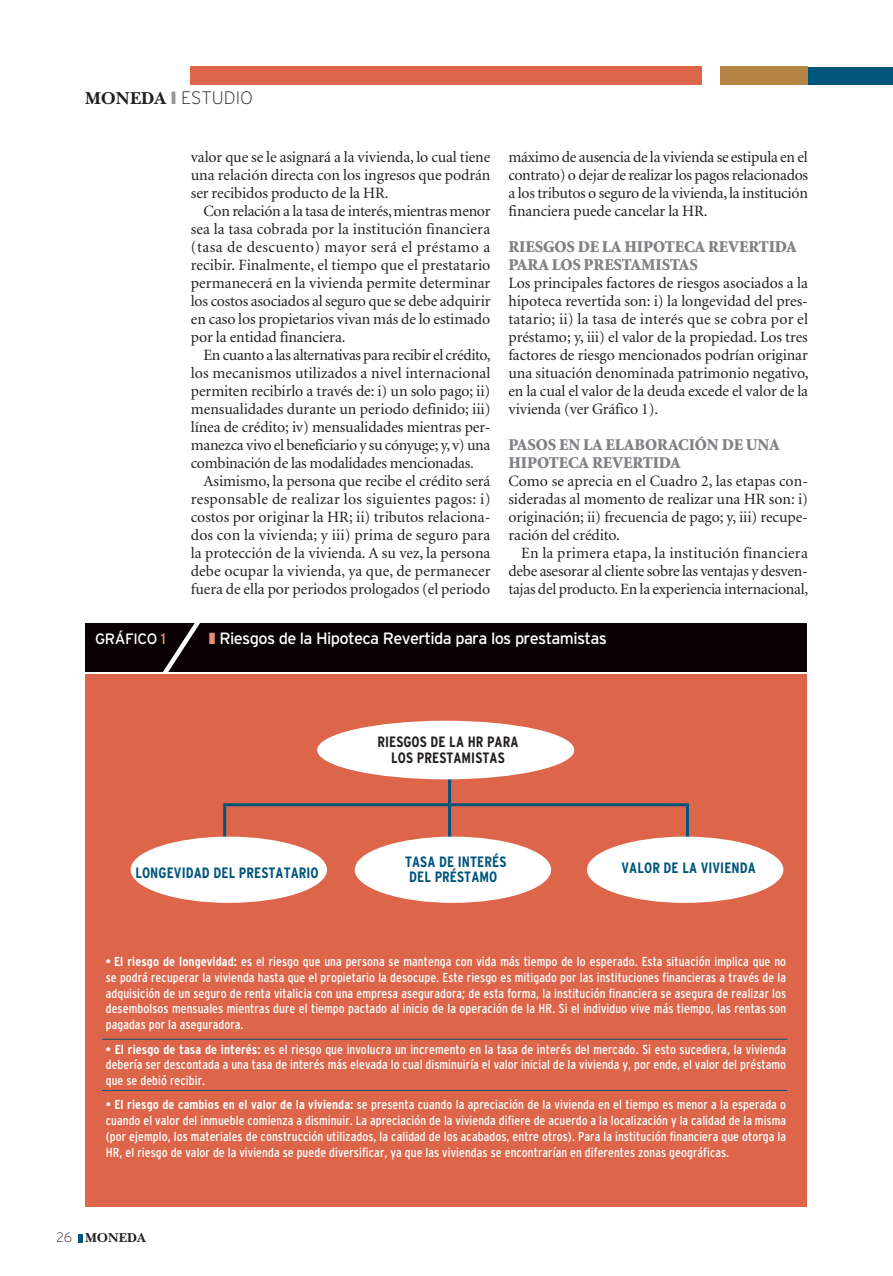
<style>
.page{position:relative;width:893px;height:1276px;background:#fff}
.page>*{position:absolute;margin:0;border:0;box-sizing:border-box;transform-origin:0 0}
.t1{font:200 18px "Interstate";color:#231f20}
.t2{font:900 16.5px/18px "Minion";letter-spacing:-.005em;color:#808285}
.t3{font:16.35px "Interstate";letter-spacing:-.04em;color:#fff}
.t4{font:15.75px/18px "Minion";letter-spacing:-.005em;color:#231f20;text-align:justify}
.t5{font:700 condensed 15px/15.8px "Interstate";letter-spacing:.005em;color:#00557b}
.t6{font:700 condensed 15px/15.8px "Interstate";letter-spacing:.005em;color:#231f20;text-align:center}
.t7{font:15px "Interstate";letter-spacing:-.03em;color:#fff}
.t8{font:13.5px "New Baskerville Bold SC";color:#231f20}
.t9{font:condensed 13.05px/15.8px "Interstate";letter-spacing:.005em;color:#fff;text-align:justify}
.s1{font-family:"New Baskerville Bold SC";font-weight:400}
.s2{color:#e58e73}
.s3{font-weight:700}
.s4{font-family:"Interstate";font-weight:200}
</style>
<div class="page">
<svg style="left:79px;top:1234px;width:4px;height:8px"></svg>
<div style="left:191px;top:67px;width:511px;height:18px;background:#dc654a"></div>
<div style="left:721px;top:67px;width:87px;height:18px;background:#b58343"></div>
<div style="left:808px;top:67px;width:85px;height:17px;background:#00557b"></div>
<div style="left:85px;top:623px;width:721px;height:48px;background:#090204"></div>
<div style="left:85px;top:673px;width:721px;height:533px;background:#dc654a"></div>
<hr style="left:102px;top:1038px;width:685px;height:1px;background:#00557b">
<hr style="left:102px;top:1090px;width:685px;height:1px;background:#00557b">
<div style="left:223px;top:803px;width:466px;height:48px;border:3px solid #00557b"></div>
<hr style="left:448px;top:772px;width:3px;height:70px;background:#00557b">
<div style="left:317px;top:720px;width:257px;height:59px;background:#fff;border-radius:50%"></div>
<div style="left:587px;top:836px;width:196px;height:67px;background:#fff;border-radius:50%"></div>
<div style="left:355px;top:836px;width:196px;height:67px;background:#fff;border-radius:50%"></div>
<div style="left:131px;top:836px;width:196px;height:67px;background:#fff;border-radius:50%"></div>
<svg style="left:149px;top:623px;width:66px;height:51px"></svg>
<p class="t1" style="left:85px;top:91px;width:170px"><span class="s1">MONEDA</span> ESTUDIO</p>
<p class="t4" style="left:191px;top:149px;width:301px">valor que se le asignará a la vivienda, lo cual tiene una relación directa con los ingresos que podrán ser recibidos producto de la HR.</p>
<p class="t4" style="left:191px;top:203px;width:301px;text-indent:13px">Con relación a la tasa de interés, mientras menor sea la tasa cobrada por la institución financiera (tasa de descuento) mayor será el préstamo a recibir. Finalmente, el tiempo que el prestatario permanecerá en la vivienda permite determinar los costos asociados al seguro que se debe adquirir en caso los propietarios vivan más de lo estimado por la entidad financiera.</p>
<p class="t4" style="left:191px;top:347px;width:301px;text-indent:13px">En cuanto a las alternativas para recibir el crédito, los mecanismos utilizados a nivel internacional permiten recibirlo a través de: i) un solo pago; ii) mensualidades durante un periodo definido; iii) línea de crédito; iv) mensualidades mientras per&shy;manezca vivo el beneficiario y su cónyuge; y, v) una combinación de las modalidades mencionadas.</p>
<p class="t4" style="left:191px;top:473px;width:301px;text-indent:13px">Asimismo, la persona que recibe el crédito será responsable de realizar los siguientes pagos: i) costos por originar la HR; ii) tributos relaciona&shy;dos con la vivienda; y iii) prima de seguro para la protección de la vivienda. A su vez, la persona debe ocupar la vivienda, ya que, de permanecer fuera de ella por periodos prologados (el periodo</p>
<p class="t4" style="left:508px;top:149px;width:301px">máximo de ausencia de la vivienda se estipula en el contrato) o dejar de realizar los pagos relacionados a los tributos o seguro de la vivienda, la institución financiera puede cancelar la HR.</p>
<p class="t2" style="left:508px;top:239px;width:290px">RIESGOS DE LA HIPOTECA REVERTIDA<br>PARA LOS PRESTAMISTAS</p>
<p class="t4" style="left:508px;top:275px;width:302px">Los principales factores de riesgos asociados a la hipoteca revertida son: i) la longevidad del pres&shy;tatario; ii) la tasa de interés que se cobra por el préstamo; y, iii) el valor de la propiedad. Los tres factores de riesgo mencionados podrían originar una situación denominada patrimonio negativo, en la cual el valor de la deuda excede el valor de la vivienda (ver Gráfico 1).</p>
<p class="t2" style="left:508px;top:437px;width:273px">PASOS EN LA ELABORACIÓN DE UNA<br>HIPOTECA REVERTIDA</p>
<p class="t4" style="left:508px;top:473px;width:301px">Como se aprecia en el Cuadro 2, las etapas con&shy;sideradas al momento de realizar una HR son: i) originación; ii) frecuencia de pago; y, iii) recupe&shy;ración del crédito.</p>
<p class="t4" style="left:508px;top:545px;width:301px;text-indent:13px">En la primera etapa, la institución financiera debe asesorar al cliente sobre las ventajas y desven&shy;tajas del producto. En la experiencia internacional,</p>
<p class="t7" style="left:95px;top:633px;width:72px">GRÁFICO <span class="s2">1</span></p>
<p class="t3" style="left:219px;top:632px;width:389px">Riesgos de la Hipoteca Revertida para los prestamistas</p>
<p class="t5" style="left:135px;top:865px;width:185px">LONGEVIDAD DEL PRESTATARIO</p>
<p class="t6" style="left:377px;top:735px;width:143px">RIESGOS DE LA HR PARA<br>LOS PRESTAMISTAS</p>
<p class="t5" style="left:405px;top:854px;width:103px">TASA DE INTERÉS<br>DEL PRÉSTAMO</p>
<p class="t5" style="left:621px;top:861px;width:136px">VALOR DE LA VIVIENDA</p>
<p class="t9" style="left:106px;top:954px;width:682px">• <span class="s3">El riesgo de longevidad:</span> es el riesgo que una persona se mantenga con vida más tiempo de lo esperado. Esta situación implica que no se podrá recuperar la vivienda hasta que el propietario la desocupe. Este riesgo es mitigado por las instituciones financieras a través de la adquisición de un seguro de renta vitalicia con una empresa aseguradora; de esta forma, la institución financiera se asegura de realizar los desembolsos mensuales mientras dure el tiempo pactado al inicio de la operación de la HR. Si el individuo vive más tiempo, las rentas son pagadas por la aseguradora.</p>
<p class="t9" style="left:106px;top:1042px;width:682px">• <span class="s3">El riesgo de tasa de interés:</span> es el riesgo que involucra un incremento en la tasa de interés del mercado. Si esto sucediera, la vivienda debería ser descontada a una tasa de interés más elevada lo cual disminuiría el valor inicial de la vivienda y, por ende, el valor del préstamo que se debió recibir.</p>
<p class="t9" style="left:106px;top:1097px;width:682px">• <span class="s3">El riesgo de cambios en el valor de la vivienda:</span> se presenta cuando la apreciación de la vivienda en el tiempo es menor a la esperada o cuando el valor del inmueble comienza a disminuir. La apreciación de la vivienda difiere de acuerdo a la localización y la calidad de la misma (por ejemplo, los materiales de construcción utilizados, la calidad de los acabados, entre otros). Para la institución financiera que otorga la HR, el riesgo de valor de la vivienda se puede diversificar, ya que las viviendas se encontrarían en diferentes zonas geográficas.</p>
<p class="t8" style="left:56px;top:1233px;width:91px"><span class="s4">26</span> MONEDA</p>
</div>
